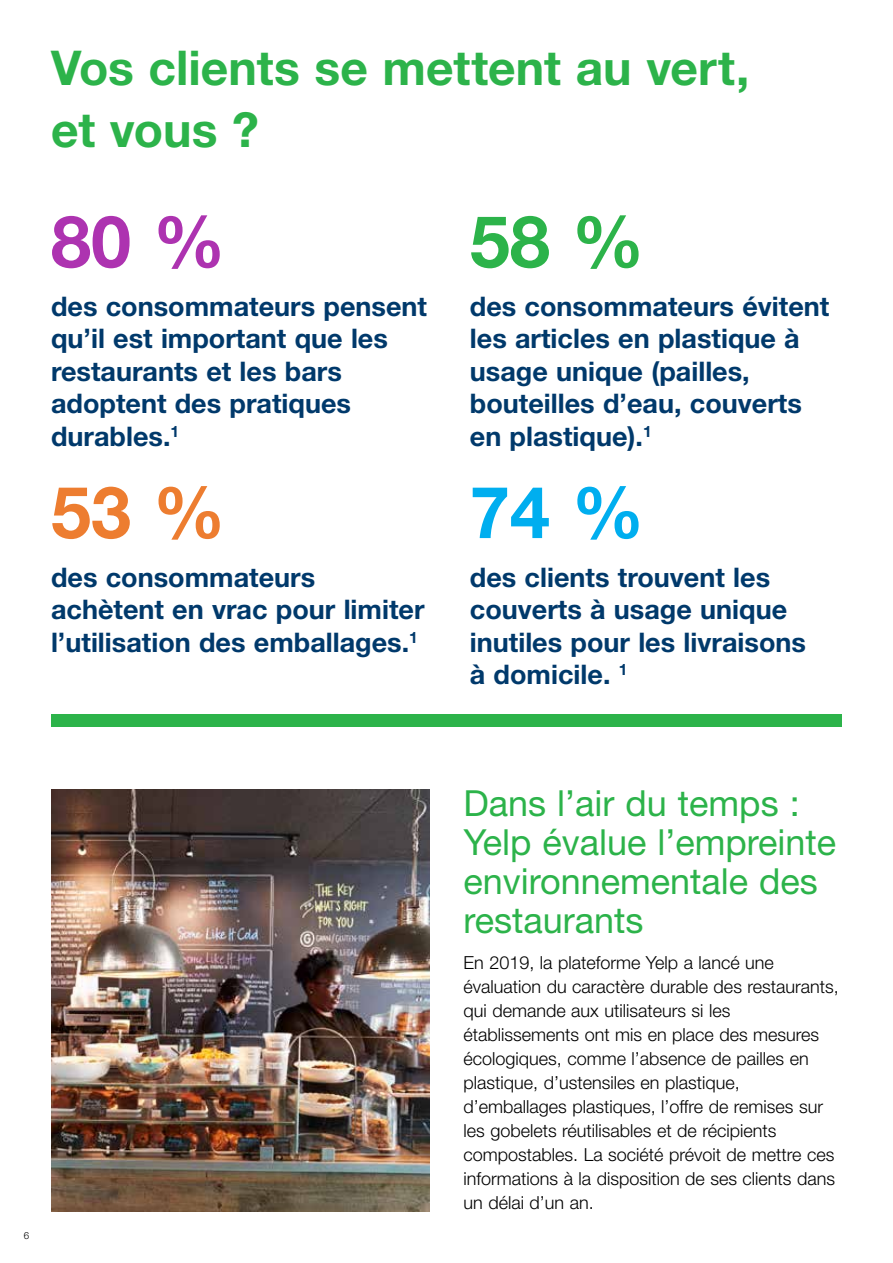
<style>
.page{position:relative;width:893px;height:1263px;background:#fff}
.page>*{position:absolute;margin:0;border:0;box-sizing:border-box;transform-origin:0 0}
.t1{font:700 72px "Helvetica Neue LT Std";color:#ad33b0}
.t2{font:700 72px "Helvetica Neue LT Std";color:#ed7d30}
.t3{font:700 72px "Helvetica Neue LT Std";color:#2cb34a}
.t4{font:700 72px "Helvetica Neue LT Std";color:#00aeef}
.t5{font:700 48px/61.5px "Helvetica Neue LT Std";color:#2cb34a}
.t6{font:36px/39px "Helvetica Neue LT Std";color:#2cb34a}
.t7{font:700 27px/32.4px "Helvetica Neue LT Std";color:#00396b}
.t8{font:300 18px/24px "Helvetica Neue LT Std";color:#000}
.t9{font:300 9.75px "Helvetica Neue LT Std";color:#000}
</style>
<div class="page">
<img style="left:51px;top:790px;width:378px;height:422px">
<div style="left:51px;top:714px;width:791px;height:13px;background:#2cb34a"></div>
<h2 class="t5" style="left:51px;top:36px;width:700px">Vos clients se mettent au vert, et vous ?</h2>
<h1 class="t1" style="left:51px;top:197px;width:176px">80 %</h1>
<h3 class="t7" style="left:51px;top:290px;width:377px">des consommateurs pensent qu’il est important que les restaurants et les bars adoptent des pratiques durables.<sup>1</sup></h3>
<h1 class="t2" style="left:51px;top:468px;width:176px">53 %</h1>
<h3 class="t7" style="left:51px;top:560px;width:375px">des consommateurs achètent en vrac pour limiter l’utilisation des emballages.<sup>1</sup></h3>
<h1 class="t3" style="left:470px;top:197px;width:176px">58 %</h1>
<h3 class="t7" style="left:470px;top:290px;width:361px">des consommateurs évitent les articles en plastique à usage unique (pailles, bouteilles d’eau, couverts en plastique).<sup>1</sup></h3>
<h1 class="t4" style="left:470px;top:468px;width:176px">74 %</h1>
<h3 class="t7" style="left:470px;top:560px;width:338px">des clients trouvent les couverts à usage unique inutiles pour les livraisons à domicile. <sup>1</sup></h3>
<p class="t9" style="left:24px;top:1230px;width:7px">6</p>
<h3 class="t6" style="left:463px;top:783px;width:374px">Dans l’air du temps :<br>Yelp évalue l’empreinte environnementale des restaurants</h3>
<p class="t8" style="left:463px;top:950px;width:377px">En 2019, la plateforme Yelp a lancé une évaluation du caractère durable des restaurants, qui demande aux utilisateurs si les établissements ont mis en place des mesures écologiques, comme l’absence de pailles en plastique, d’ustensiles en plastique, d’emballages plastiques, l’offre de remises sur les gobelets réutilisables et de récipients compostables. La société prévoit de mettre ces informations à la disposition de ses clients dans un délai d’un an.</p>
</div>
